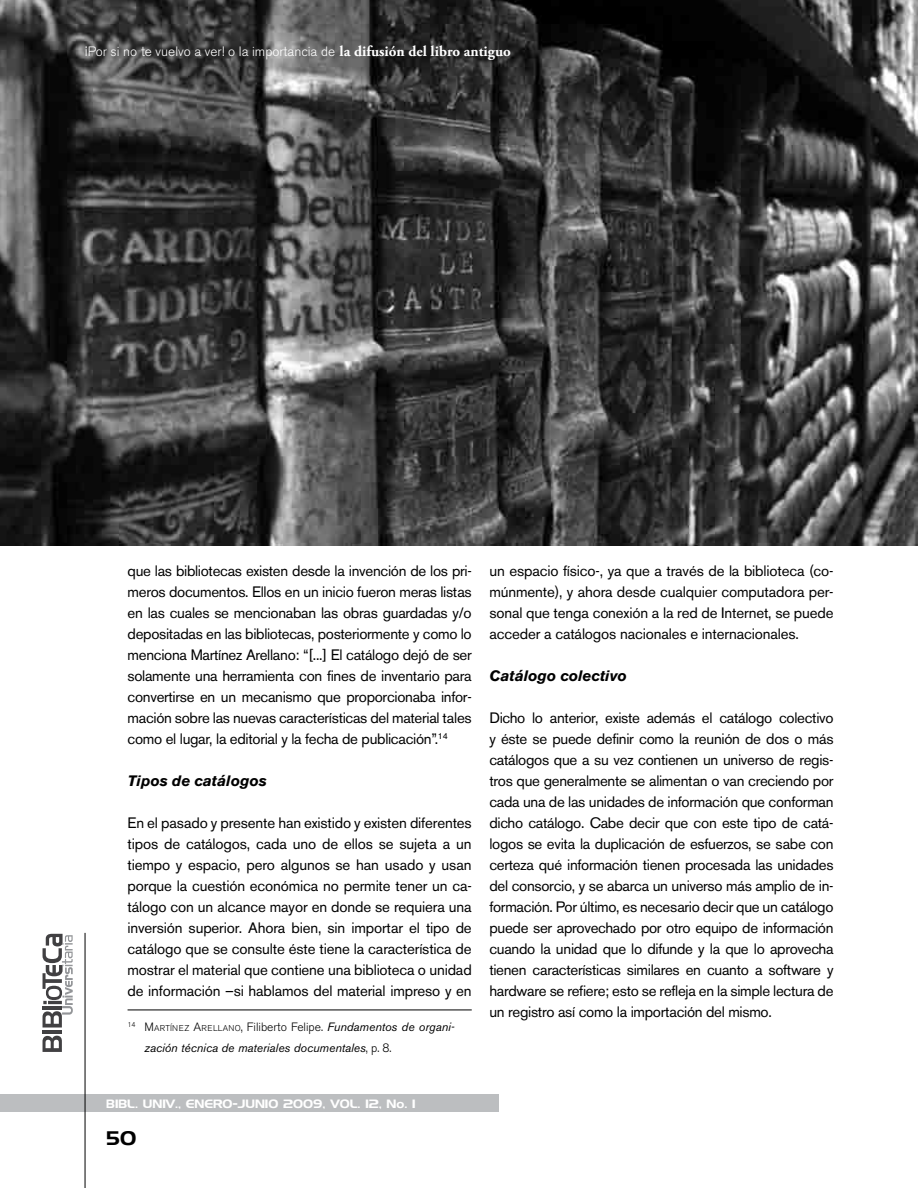
<style>
.page{position:relative;width:918px;height:1188px;background:#fff}
.page>*{position:absolute;margin:0;border:0;box-sizing:border-box;transform-origin:0 0}
.t1{font:19.5px "Denmark";color:#000}
.t2{font:15px/21px "Akzidenz Grotesk BE";letter-spacing:-.01em;color:#000;text-align:justify}
.t3{font:italic 700 15px "Akzidenz Grotesk BE";color:#000}
.t4{font:300 13.5px "Akzidenz Grotesk BE";color:#fff}
.t5{font:italic 12px/21px "Akzidenz Grotesk BE";color:#000}
.t6{font:12px "Denmark";color:#fff}
.s1{font-family:"Adobe Garamond Pro";font-weight:700;font-size:15px}
.s2{font-weight:300;font-style:normal}
.s3{font-weight:300;font-style:normal;font-size:8.4px}
</style>
<div class="page">
<svg style="left:43px;top:1036px;width:19px;height:16px"></svg>
<hr style="left:43px;top:1030px;width:19px;height:4px;background:#414042">
<svg style="left:43px;top:934px;width:30px;height:94px"></svg>
<div style="left:0;top:1094px;width:498px;height:17px;background:#bcbec0"></div>
<hr style="left:85px;top:933px;width:1px;height:255px;background:#000">
<img style="left:0;top:0;width:918px;height:546px">
<hr style="left:128px;top:1010px;width:344px;height:1px;background:#000">
<p class="t4" style="left:85px;top:44px;width:427px">¡Por si no te vuelvo a ver! o la importancia de <span class="s1">la difusión del libro antiguo</span></p>
<p class="t2" style="left:128px;top:560px;width:346px">que las bibliotecas existen desde la invención de los pri&shy;meros documentos. Ellos en un inicio fueron meras listas en las cuales se mencionaban las obras guardadas y/o depositadas en las bibliotecas, posteriormente y como lo menciona Martínez Arellano: “[...] El catálogo dejó de ser solamente una herramienta con fines de inventario para convertirse en un mecanismo que proporcionaba infor&shy;mación sobre las nuevas características del material tales como el lugar, la editorial y la fecha de publicación”.<sup>14</sup></p>
<p class="t3" style="left:128px;top:772px;width:141px">Tipos de catálogos</p>
<p class="t2" style="left:128px;top:812px;width:346px">En el pasado y presente han existido y existen diferentes tipos de catálogos, cada uno de ellos se sujeta a un tiempo y espacio, pero algunos se han usado y usan porque la cuestión económica no permite tener un ca&shy;tálogo con un alcance mayor en donde se requiera una inversión superior. Ahora bien, sin importar el tipo de catálogo que se consulte éste tiene la característica de mostrar el material que contiene una biblioteca o unidad de información –si hablamos del material impreso y en</p>
<p class="t5" style="left:145px;top:1016px;width:312px;text-indent:-17px"><sup>14</sup> <span class="s2">M</span> <span class="s3">ARTÍNEZ</span> <span class="s2">A</span><span class="s3">RELLANO</span><span class="s2">, Filiberto Felipe.</span> Fundamentos de organi&shy;zación técnica de materiales documentales<span class="s2">, p. 8.</span></p>
<p class="t6" style="left:106px;top:1096px;width:311px">BIBL. UNIV., ENERO-JUNIO 2009, VOL. 12, No. 1</p>
<h1 class="t1" style="left:106px;top:1127px;width:32px">50</h1>
<p class="t2" style="left:489px;top:560px;width:346px">un espacio físico-, ya que a través de la biblioteca (co&shy;múnmente), y ahora desde cualquier computadora per&shy;sonal que tenga conexión a la red de Internet, se puede acceder a catálogos nacionales e internacionales.</p>
<p class="t3" style="left:489px;top:667px;width:139px">Catálogo colectivo</p>
<p class="t2" style="left:489px;top:707px;width:346px">Dicho lo anterior, existe además el catálogo colectivo y éste se puede definir como la reunión de dos o más catálogos que a su vez contienen un universo de regis&shy;tros que generalmente se alimentan o van creciendo por cada una de las unidades de información que conforman dicho catálogo. Cabe decir que con este tipo de catá&shy;logos se evita la duplicación de esfuerzos, se sabe con certeza qué información tienen procesada las unidades del consorcio, y se abarca un universo más amplio de in&shy;formación. Por último, es necesario decir que un catálogo puede ser aprovechado por otro equipo de información cuando la unidad que lo difunde y la que lo aprovecha tienen características similares en cuanto a software y hardware se refiere; esto se refleja en la simple lectura de un registro así como la importación del mismo.</p>
</div>
